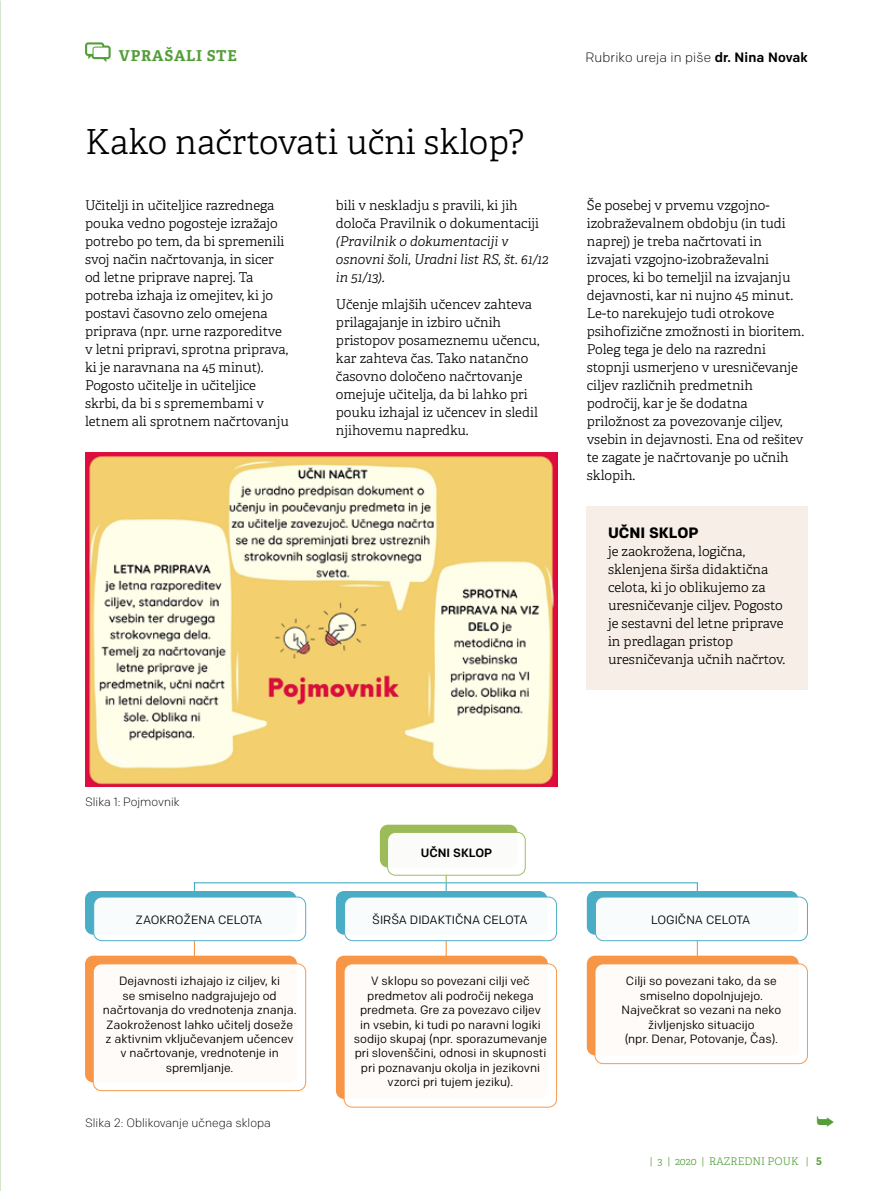
<style>
.page{position:relative;width:893px;height:1191px;background:#fff}
.page>*{position:absolute;margin:0;border:0;box-sizing:border-box;transform-origin:0 0}
.t1{font:300 34.5px "Adelle";color:#000}
.t2{font:700 15px "Adelle";letter-spacing:.05em;color:#549e3a}
.t3{font:700 15px "Chrono";color:#000}
.t4{font:300 13.5px/18px "Adelle";color:#000}
.t5{font:italic 300 13.5px/18px "Adelle";color:#000}
.t6{font:300 13.5px "Chrono";letter-spacing:.01em;color:#000}
.t7{font:12px/14.4px "Chrono";color:#000;text-align:center}
.t8{font:300 12px "Chrono";color:#000}
.t9{font:500 12px "Chrono";color:#000}
.t10{font:300 10.5px "Adelle";color:#549e3a}
.s1{font-weight:500}
.s2{font-family:"Adelle Sans";font-weight:700}
</style>
<div class="page">
<svg style="left:85px;top:42px;width:26px;height:20px"></svg>
<div style="left:587px;top:506px;width:221px;height:183px;background:#f7efe7"></div>
<img style="left:85px;top:453px;width:472px;height:333px">
<svg style="left:194px;top:941px;width:1px;height:14px"></svg>
<svg style="left:446px;top:941px;width:1px;height:14px"></svg>
<svg style="left:697px;top:941px;width:1px;height:14px"></svg>
<svg style="left:446px;top:875px;width:1px;height:16px"></svg>
<div style="left:380px;top:824px;width:138px;height:43px;background:#9cbb59;border-radius:8px"></div>
<div style="left:336px;top:891px;width:211px;height:43px;background:#4bacc6;border-radius:8px"></div>
<div style="left:85px;top:955px;width:212px;height:127px;background:#f89647;border-radius:8px"></div>
<div style="left:336px;top:955px;width:212px;height:144px;background:#f89647;border-radius:8px"></div>
<div style="left:587px;top:955px;width:212px;height:100px;background:#f89647;border-radius:8px"></div>
<div style="left:388px;top:832px;width:137px;height:43px;background:#fff;border-radius:8px"></div>
<div style="left:387px;top:832px;width:139px;height:43px;border:1px solid #9cbb59;border-radius:8px"></div>
<div style="left:85px;top:891px;width:212px;height:43px;background:#4bacc6;border-radius:8px"></div>
<div style="left:94px;top:897px;width:212px;height:43px;background:#fff;border-radius:8px"></div>
<div style="left:93px;top:896px;width:213px;height:45px;border:1px solid #4bacc6;border-radius:8px"></div>
<div style="left:345px;top:897px;width:212px;height:43px;background:#fff;border-radius:8px"></div>
<div style="left:344px;top:896px;width:213px;height:45px;border:1px solid #4bacc6;border-radius:8px"></div>
<div style="left:587px;top:891px;width:211px;height:43px;background:#4bacc6;border-radius:8px"></div>
<div style="left:595px;top:897px;width:212px;height:43px;background:#fff;border-radius:8px"></div>
<div style="left:595px;top:896px;width:213px;height:45px;border:1px solid #4bacc6;border-radius:8px"></div>
<div style="left:93px;top:964px;width:213px;height:126px;background:#fff;border-radius:8px"></div>
<div style="left:93px;top:963px;width:213px;height:128px;border:1px solid #f89647;border-radius:8px"></div>
<div style="left:344px;top:964px;width:213px;height:143px;background:#fff;border-radius:8px"></div>
<div style="left:344px;top:963px;width:213px;height:144px;border:1px solid #f89647;border-radius:8px"></div>
<div style="left:595px;top:964px;width:212px;height:99px;background:#fff;border-radius:8px"></div>
<div style="left:594px;top:963px;width:214px;height:101px;border:1px solid #f89647;border-radius:8px"></div>
<hr style="left:194px;top:882px;width:504px;height:1px;background:#4bacc6">
<p class="t2" style="left:119px;top:46px;width:119px">VPRAŠALI STE</p>
<p class="t6" style="left:585px;top:49px;width:224px">Rubriko ureja in piše <span class="s1">dr. Nina Novak</span></p>
<h1 class="t1" style="left:85px;top:120px;width:441px">Kako načrtovati učni sklop?</h1>
<p class="t4" style="left:85px;top:196px;width:205px">Učitelji in učiteljice razrednega pouka vedno pogosteje izražajo potrebo po tem, da bi spremenili svoj način načrtovanja, in sicer od letne priprave naprej. Ta potreba izhaja iz omejitev, ki jo postavi časovno zelo omejena priprava (npr. urne razporeditve v letni pripravi, sprotna priprava, ki je naravnana na 45 minut).<br>Pogosto učitelje in učiteljice skrbi, da bi s spremembami v letnem ali sprotnem načrtovanju</p>
<p class="t4" style="left:336px;top:196px;width:205px">bili v neskladju s pravili, ki jih določa Pravilnik o dokumentaciji</p>
<p class="t5" style="left:336px;top:232px;width:214px">(Pravilnik o dokumentaciji v osnovni šoli, Uradni list RS, št. 61/12 in 51/13).</p>
<p class="t4" style="left:336px;top:295px;width:205px">Učenje mlajših učencev zahteva prilagajanje in izbiro učnih pristopov posameznemu učencu, kar zahteva čas. Tako natančno časovno določeno načrtovanje omejuje učitelja, da bi lahko pri pouku izhajal iz učencev in sledil njihovemu napredku.</p>
<p class="t4" style="left:587px;top:196px;width:219px">Še posebej v prvemu vzgojno&shy;izobraževalnem obdobju (in tudi naprej) je treba načrtovati in izvajati vzgojno-izobraževalni proces, ki bo temeljil na izvajanju dejavnosti, kar ni nujno 45 minut.<br>Le-to narekujejo tudi otrokove psihofizične zmožnosti in bioritem.<br>Poleg tega je delo na razredni stopnji usmerjeno v uresničevanje ciljev različnih predmetnih področij, kar je še dodatna priložnost za povezovanje ciljev, vsebin in dejavnosti. Ena od rešitev te zagate je načrtovanje po učnih sklopih.</p>
<p class="t3" style="left:608px;top:524px;width:92px">UČNI SKLOP</p>
<p class="t4" style="left:608px;top:543px;width:179px">je zaokrožena, logična, sklenjena širša didaktična celota, ki jo oblikujemo za uresničevanje ciljev. Pogosto je sestavni del letne priprave in predlagan pristop uresničevanja učnih načrtov.</p>
<p class="t8" style="left:85px;top:794px;width:96px">Slika 1: Pojmovnik</p>
<p class="t9" style="left:421px;top:845px;width:73px">UČNI SKLOP</p>
<p class="t7" style="left:136px;top:912px;width:128px">ZAOKROŽENA CELOTA</p>
<p class="t7" style="left:372px;top:912px;width:157px">ŠIRŠA DIDAKTIČNA CELOTA</p>
<p class="t7" style="left:651px;top:912px;width:101px">LOGIČNA CELOTA</p>
<p class="t7" style="left:103px;top:973px;width:195px">Dejavnosti izhajajo iz ciljev, ki<br>se smiselno nadgrajujejo od načrtovanja do vrednotenja znanja.<br>Zaokroženost lahko učitelj doseže z aktivnim vključevanjem učencev v načrtovanje, vrednotenje in spremljanje.</p>
<p class="t7" style="left:354px;top:973px;width:195px">V sklopu so povezani cilji več predmetov ali področij nekega predmeta. Gre za povezavo ciljev in vsebin, ki tudi po naravni logiki sodijo skupaj (npr. sporazumevanje pri slovenščini, odnosi in skupnosti pri poznavanju okolja in jezikovni vzorci pri tujem jeziku).</p>
<p class="t7" style="left:622px;top:973px;width:161px">Cilji so povezani tako, da se smiselno dopolnjujejo.<br>Največkrat so vezani na neko življenjsko situacijo<br>(npr. Denar, Potovanje, Čas).</p>
<p class="t8" style="left:85px;top:1115px;width:187px">Slika 2: Oblikovanje učnega sklopa</p>
<p class="t10" style="left:650px;top:1154px;width:174px">| 3 | 2020 | RAZREDNI POUK | <span class="s2">5</span></p>
</div>
